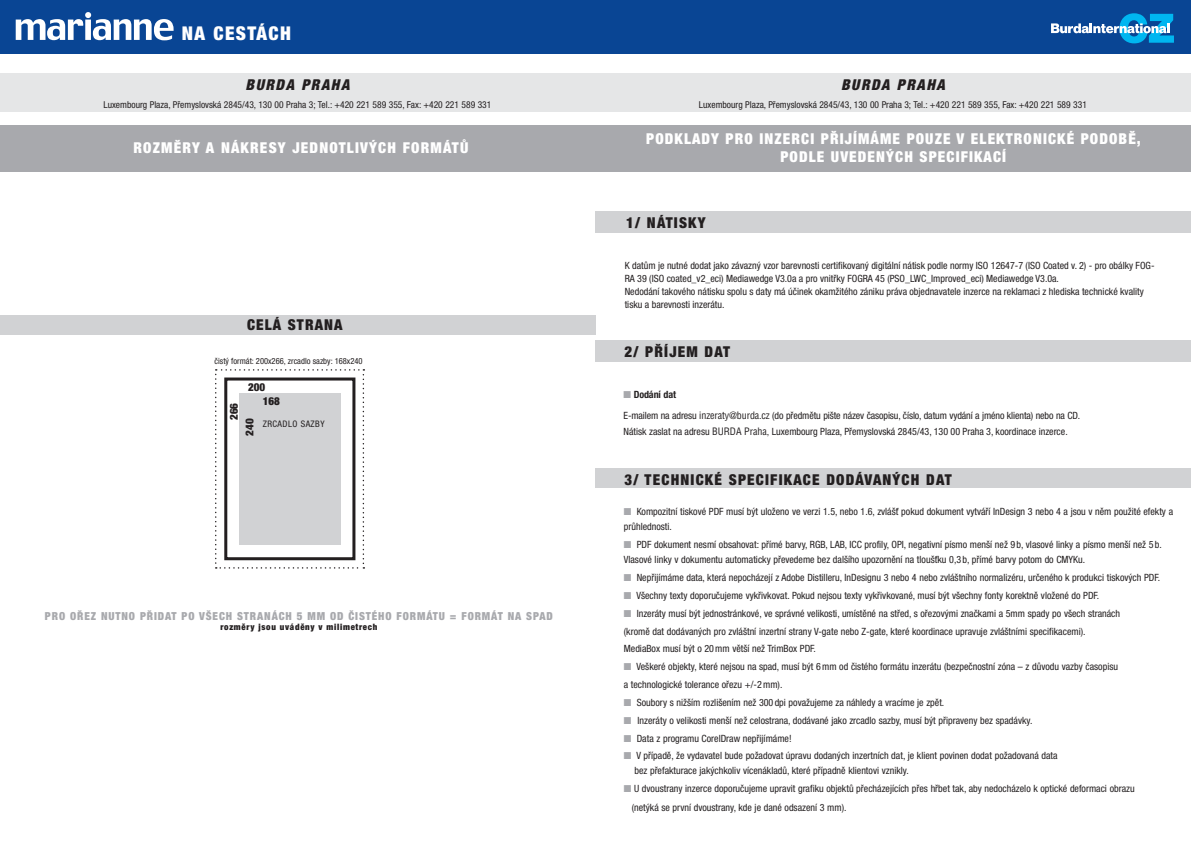
<style>
.page{position:relative;width:1191px;height:842px;background:#fff}
.page>*{position:absolute;margin:0;border:0;box-sizing:border-box;transform-origin:0 0}
.t1{font:900 condensed 19px "Helvetica Neue CE";color:#fff}
.t2{font:900 condensed 15px "Helvetica Neue CE";letter-spacing:.075em;color:#fff}
.t3{font:900 condensed 15px "Helvetica Neue CE";letter-spacing:.08em;color:#231f20}
.t4{font:italic 900 condensed 15px "Helvetica Neue CE";letter-spacing:.1em;color:#231f20}
.t5{font:900 condensed 11.1px "Helvetica Neue CE";letter-spacing:.08em;color:#a8a9ad}
.t6{font:900 condensed 11px/14px "Helvetica Neue CE";color:#231f20}
.t7{font:10px/13px "Helvetica Neue Cond CE";color:#231f20}
.t8{font:9.5px "Helvetica Neue Cond CE";color:#231f20}
.t9{font:9px "Helvetica Neue Cond CE";color:#231f20}
.t10{font:900 condensed 8.8px "Helvetica Neue CE";letter-spacing:.08em;color:#231f20}
.t11{font:8.5px "Helvetica Neue Cond CE";color:#231f20}
.s1{font-style:inherit}
.s2{color:#a8a9ad}
.s3{font-weight:700}
.s4{font-family:"Helvetica CE";font-stretch:condensed}
</style>
<div class="page">
<div style="left:0;top:73px;width:1191px;height:39px;background:#e5e6e7"></div>
<div style="left:0;top:125px;width:608px;height:46px;background:#a8a9ad"></div>
<div style="left:595px;top:125px;width:596px;height:46px;background:#a8a9ad"></div>
<div style="left:595px;top:340px;width:596px;height:22px;background:#d1d2d4"></div>
<div style="left:595px;top:468px;width:596px;height:20px;background:#d1d2d4"></div>
<div style="left:595px;top:211px;width:596px;height:22px;background:#d1d2d4"></div>
<div style="left:0;top:0;width:1191px;height:54px;background:#094594"></div>
<svg style="left:1051px;top:13px;width:123px;height:30px"></svg>
<div style="left:0;top:315px;width:595px;height:20px;background:#d1d2d4"></div>
<svg style="left:215px;top:369px;width:149px;height:200px"></svg>
<div style="left:224px;top:377px;width:131px;height:183px;border:3px solid #231f20"></div>
<div style="left:239px;top:393px;width:102px;height:152px;background:#d1d2d4"></div>
<svg style="left:16px;top:12px;width:158px;height:28px"></svg>
<h1 class="t1" style="left:182px;top:22px;width:44px">NA CESTÁCH</h1>
<h2 class="t4" style="left:245px;top:76px;width:105px">BURDA PRAHA</h2>
<h2 class="t4" style="left:841px;top:76px;width:105px">BURDA PRAHA</h2>
<p class="t8" style="left:103px;top:99px;width:389px">Luxembourg Plaza, Přemyslovská 2845/43, 130 00 Praha 3; Tel.: +420 221 589 355, Fax: +420 221 589 331</p>
<p class="t8" style="left:699px;top:99px;width:389px">Luxembourg Plaza, Přemyslovská 2845/43, 130 00 Praha 3; Tel.: +420 221 589 355, Fax: +420 221 589 331</p>
<h2 class="t2" style="left:133px;top:140px;width:336px">ROZMĚRY A NÁKRESY JEDNOTLIVÝCH FORMÁTŮ</h2>
<h2 class="t3" style="left:247px;top:316px;width:97px">CELÁ STRANA</h2>
<p class="t11" style="left:214px;top:356px;width:150px">čistý formát: 200x266, zrcadlo sazby: 168x240</p>
<p class="t6" style="left:227px;top:420px;width:19px;rotate:-90deg">266</p>
<p class="t6" style="left:263px;top:380px;width:19px;text-indent:-15px">200<br>168</p>
<p class="t6" style="left:243px;top:436px;width:19px;rotate:-90deg">240</p>
<p class="t9" style="left:263px;top:419px;width:6px">zrcadlo</p>
<p class="t9" style="left:301px;top:419px;width:6px">sazby</p>
<p class="t5" style="left:45px;top:609px;width:509px">PRO OŘEZ NUTNO PŘIDAT PO <span class="s1">VŠECH</span> STRANÁCH 5 MM OD ČISTÉHO FORMÁTU = FORMÁT NA SPAD</p>
<p class="t10" style="left:220px;top:621px;width:158px">ROZMĚRY JSOU UVÁDĚNY V MILIMETRECH</p>
<h2 class="t2" style="left:646px;top:131px;width:335px">PODKLADY PRO INZERCI PŘIJÍMÁME POUZE V ELEKTRONICKÉ</h2>
<h2 class="t2" style="left:1080px;top:131px;width:10px">PODO</h2>
<h2 class="t2" style="left:1118px;top:131px;width:24px">BĚ,</h2>
<h2 class="t2" style="left:780px;top:149px;width:10px">PODLE</h2>
<h2 class="t2" style="left:831px;top:149px;width:10px">UVEDENÝCH</h2>
<h2 class="t2" style="left:919px;top:149px;width:18px">SPECIFIKACÍ</h2>
<h2 class="t3" style="left:626px;top:214px;width:81px">1/ NÁTISKY</h2>
<p class="t7" style="left:624px;top:259px;width:531px">K datům je nutné dodat jako závazný vzor barevnosti certifikovaný digitální nátisk podle normy ISO 12647-7 (ISO Coated v. 2) - pro obálky FOG-RA 39 (ISO coated_v2_eci) Mediawedge V3.0a a pro vnitřky FOGRA 45 (PSO_LWC_Improved_eci) Mediawedge V3.0a.<br>Nedodání takového nátisku spolu s daty má účinek okamžitého zániku práva objednavatele inzerce na reklamaci z hlediska technické kvality tisku a barevnosti inzerátu.</p>
<h2 class="t3" style="left:624px;top:343px;width:107px">2/ PŘÍJEM DAT</h2>
<p class="t7" style="left:623px;top:384px;width:458px;line-height:20.7px"><span class="s2">■</span> <span class="s3">Dodání dat<br></span>E-mailem na adresu <span class="s4">inzeraty@burda.cz</span> (do předmětu pište název časopisu, číslo, datum vydání a jméno klienta) nebo na CD.</p>
<p class="t7" style="left:623px;top:425px;width:446px">Nátisk zaslat na adresu <span class="s4">BURDA Praha,</span> Luxembourg Plaza, Přemyslovská 2845/43, 130 00 Praha 3, koordinace inzerce.</p>
<h2 class="t3" style="left:624px;top:471px;width:38px">3/ TECHNICKÉ</h2>
<h2 class="t3" style="left:728px;top:471px;width:10px">SPECIFIKACE</h2>
<h2 class="t3" style="left:826px;top:471px;width:11px">DODÁVAN</h2>
<h2 class="t3" style="left:892px;top:471px;width:43px">ÝCH DAT</h2>
<p class="t7" style="left:624px;top:504px;width:551px;line-height:15px"><span class="s2">■</span> Kompozitní tiskové PDF musí být uloženo ve verzi 1.5, nebo 1.6, zvlášť pokud dokument vytváří InDesign 3 nebo 4 a jsou v něm použité efekty a průhlednosti.</p>
<p class="t7" style="left:624px;top:537px;width:539px;line-height:15px"><span class="s2">■</span> PDF dokument nesmí obsahovat: přímé barvy, RGB, LAB, ICC profily, OPI, negativní písmo menší než 9 b, vlasové linky a písmo menší než 5 b.<br>Vlasové linky v dokumentu automaticky převedeme bez dalšího upozornění na tloušťku 0,3 b, přímé barvy potom do CMYKu.</p>
<p class="t7" style="left:624px;top:571px;width:538px"><span class="s2">■</span> Nepřijímáme data, která nepocházejí z Adobe Distilleru, InDesignu 3 nebo 4 nebo zvláštního normalizéru, určeného k produkci tiskových PDF.</p>
<p class="t7" style="left:624px;top:589px;width:477px"><span class="s2">■</span> Všechny texty doporučujeme vykřivkovat. Pokud nejsou texty vykřivkované, musí být všechny fonty korektně vložené do PDF.</p>
<p class="t7" style="left:624px;top:604px;width:498px;line-height:17.8px"><span class="s2">■</span> Inzeráty musí být jednostránkové, ve správné velikosti, umístěné na střed, s ořezovými značkami a 5mm spady po všech stranách (kromě dat dodávaných pro zvláštní inzertní strany V-gate nebo Z-gate, které koordinace upravuje zvláštními specifikacemi).<br>MediaBox musí být o 20mm větší než TrimBox PDF.</p>
<p class="t7" style="left:624px;top:658px;width:496px;line-height:17.8px"><span class="s2">■</span> Veškeré objekty, které nejsou na spad, musí být 6mm od čistého formátu inzerátu (bezpečnostní zóna – z důvodu vazby časopisu a technologické tolerance ořezu +/-2mm).</p>
<p class="t7" style="left:624px;top:696px;width:322px"><span class="s2">■</span> Soubory s nižším rozlišením než 300 dpi považujeme za náhledy a vracíme je zpět.</p>
<p class="t7" style="left:624px;top:714px;width:410px"><span class="s2">■</span> Inzeráty o velikosti menší než celostrana, dodávané jako zrcadlo sazby, musí být připraveny bez spadávky.</p>
<p class="t7" style="left:624px;top:731px;width:169px"><span class="s2">■</span> Data z programu CorelDraw nepřijímáme!</p>
<p class="t7" style="left:634px;top:748px;width:425px;line-height:15px;text-indent:-11px"><span class="s2">■</span> V případě, že vydavatel bude požadovat úpravu dodaných inzertních dat, je klient povinen dodat požadovaná data bez přefakturace jakýchkoliv vícenákladů, které případně klientovi vznikly.</p>
<p class="t7" style="left:632px;top:779px;width:504px;line-height:18.8px;text-indent:-8px"><span class="s2">■</span> U dvoustrany inzerce doporučujeme upravit grafiku objektů přecházejících přes hřbet tak, aby nedocházelo k optické deformaci obrazu (netýká se první dvoustrany, kde je dané odsazení 3 mm).</p>
</div>
